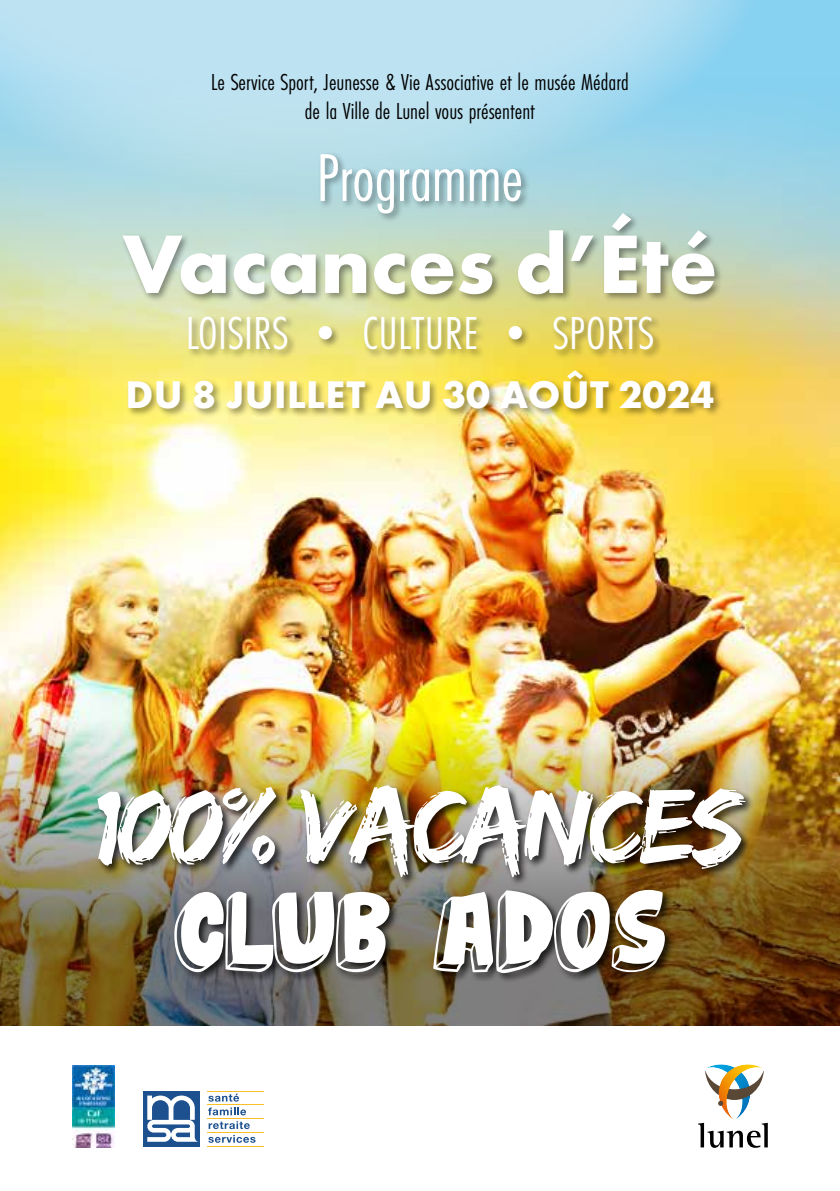
<style>
.page{position:relative;width:840px;height:1191px;background:#fff}
.page>*{position:absolute;margin:0;border:0;box-sizing:border-box;transform-origin:0 0}
.t1{font:110.6px "Edo SZ";letter-spacing:-.04em;color:#fff}
.t2{font:800 100.2px "Jabjai";color:#fff}
.t3{font:700 86px "Futura PT";color:#fff}
.t4{font:70px "Futura PT Cond";letter-spacing:-.01em;color:#fff}
.t5{font:48px "Futura PT Cond";letter-spacing:.02em;color:#fff}
.t6{font:700 40px "Futura PT";letter-spacing:.01em;color:#fff}
.t7{font:24px/28.8px "Futura PT Cond";color:#000;text-align:center}
</style>
<div class="page">
<img style="left:0;top:78px;width:839px;height:629px">
<svg style="left:0;top:0;width:767px;height:193px;fill:#bae1f1"></svg>
<img style="left:0;top:707px;width:839px;height:319px">
<svg style="left:208px;top:1093px;width:31px;height:8px"></svg>
<svg style="left:208px;top:1107px;width:38px;height:8px"></svg>
<svg style="left:208px;top:1121px;width:42px;height:8px"></svg>
<svg style="left:208px;top:1135px;width:47px;height:7px"></svg>
<hr style="left:207px;top:1090px;width:57px;height:1px;background:#fbbf27">
<hr style="left:207px;top:1104px;width:57px;height:1px;background:#fbbf27">
<hr style="left:207px;top:1118px;width:57px;height:1px;background:#fbbf27">
<hr style="left:207px;top:1132px;width:57px;height:1px;background:#fbbf27">
<hr style="left:207px;top:1145px;width:57px;height:1px;background:#fbbf27">
<div style="left:142px;top:1090px;width:57px;height:56px;background:#1d508e"></div>
<svg style="left:147px;top:1095px;width:50px;height:46px"></svg>
<div style="left:172px;top:888px;width:502px;height:94px;background:#000;opacity:.75"></div>
<div style="left:96px;top:783px;width:658px;height:104px;background:#000;opacity:.75"></div>
<div style="left:120px;top:152px;width:603px;height:207px;background:#000;opacity:.4"></div>
<svg style="left:698px;top:1064px;width:69px;height:83px"></svg>
<div style="left:126px;top:368px;width:597px;height:50px;background:#000;opacity:.4"></div>
<img style="left:72px;top:1066px;width:42px;height:81px">
<p class="t7" style="left:211px;top:68px;width:419px">Le Service Sport, Jeunesse &amp; Vie Associative et le musée Médard de la Ville de Lunel vous présentent</p>
<h3 class="t4" style="left:316px;top:141px;width:208px">Programme</h3>
<h3 class="t3" style="left:122px;top:213px;width:596px">Vacances d’Été</h3>
<h3 class="t5" style="left:186px;top:308px;width:469px">LOISIRS • CULTURE • SPORTS</h3>
<h3 class="t6" style="left:125px;top:371px;width:590px">DU 8 JUILLET AU 30 AOÛT 2024</h3>
<h1 class="t1" style="left:96px;top:785px;width:649px">100% VACANCES</h1>
<h2 class="t2" style="left:174px;top:879px;width:492px">CLUB ADOS</h2>
</div>
